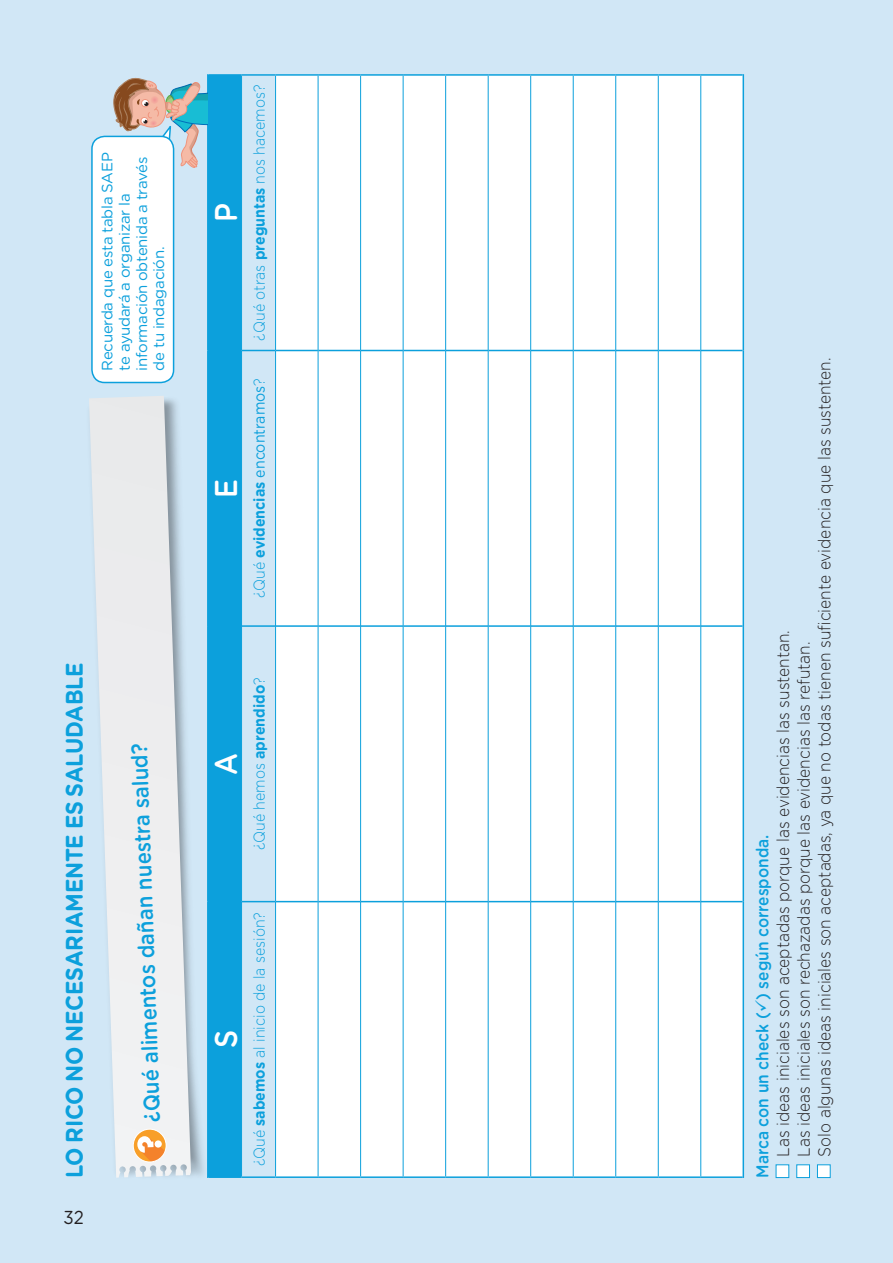
<style>
.page{position:relative;width:893px;height:1263px;background:#d1e7f6}
.page>*{position:absolute;margin:0;border:0;box-sizing:border-box;transform-origin:0 0}
.t1{font:500 31.5px "Gotham Rounded";color:#fff;scale:.9 1}
.t2{font:700 24px "Gotham Rounded";letter-spacing:-.01em;color:#0ca0dc;scale:.9 1}
.t3{font:500 22.5px "Gotham Rounded";color:#0ca0dc;scale:.9 1}
.t4{font:18.75px "Gotham Rounded";color:#231f20;scale:.9 1}
.t5{font:300 17.25px/20.7px "Gotham Rounded";color:#231f20;scale:.9 1}
.t6{font:300 15.75px "Gotham Rounded";color:#0ca0dc;scale:.9 1}
.t7{font:15.75px "Gotham Rounded";color:#0ca0dc;scale:.9 1}
.t8{font:15px/17.2px "Gotham Rounded";letter-spacing:-.02em;color:#0ca0dc}
.s1{font-weight:700}
.s2{font-weight:300}
.s3{font-weight:500;color:#0ca0dc}
.s4{color:#0ca0dc}
</style>
<div class="page">
<div style="left:776px;top:1164px;width:13px;height:14px;background:#fff;border:1px solid #0ca0dc"></div>
<div style="left:796px;top:1164px;width:14px;height:14px;background:#fff;border:1px solid #0ca0dc"></div>
<div style="left:817px;top:1164px;width:14px;height:14px;background:#fff;border:1px solid #0ca0dc"></div>
<div style="left:276px;top:76px;width:467px;height:1100px;background:#fff"></div>
<hr style="left:276px;top:901px;width:42px;height:1px;background:#0ca0dc">
<hr style="left:276px;top:625px;width:42px;height:2px;background:#0ca0dc">
<hr style="left:276px;top:350px;width:42px;height:1px;background:#0ca0dc">
<hr style="left:318px;top:902px;width:1px;height:274px;background:#0ca0dc">
<hr style="left:360px;top:902px;width:1px;height:274px;background:#0ca0dc">
<hr style="left:403px;top:902px;width:1px;height:274px;background:#0ca0dc">
<hr style="left:445px;top:902px;width:1px;height:274px;background:#0ca0dc">
<hr style="left:488px;top:902px;width:1px;height:274px;background:#0ca0dc">
<hr style="left:530px;top:902px;width:1px;height:274px;background:#0ca0dc">
<hr style="left:573px;top:902px;width:1px;height:274px;background:#0ca0dc">
<hr style="left:615px;top:902px;width:1px;height:274px;background:#0ca0dc">
<hr style="left:658px;top:902px;width:1px;height:274px;background:#0ca0dc">
<hr style="left:700px;top:902px;width:1px;height:274px;background:#0ca0dc">
<hr style="left:318px;top:901px;width:42px;height:1px;background:#0ca0dc">
<hr style="left:361px;top:901px;width:42px;height:1px;background:#0ca0dc">
<hr style="left:403px;top:901px;width:42px;height:1px;background:#0ca0dc">
<hr style="left:446px;top:901px;width:42px;height:1px;background:#0ca0dc">
<hr style="left:488px;top:901px;width:42px;height:1px;background:#0ca0dc">
<hr style="left:531px;top:901px;width:42px;height:1px;background:#0ca0dc">
<hr style="left:573px;top:901px;width:42px;height:1px;background:#0ca0dc">
<hr style="left:616px;top:901px;width:42px;height:1px;background:#0ca0dc">
<hr style="left:658px;top:901px;width:43px;height:1px;background:#0ca0dc">
<hr style="left:701px;top:901px;width:42px;height:1px;background:#0ca0dc">
<hr style="left:318px;top:626px;width:1px;height:276px;background:#0ca0dc">
<hr style="left:318px;top:350px;width:1px;height:276px;background:#0ca0dc">
<hr style="left:318px;top:625px;width:42px;height:2px;background:#0ca0dc">
<hr style="left:361px;top:625px;width:42px;height:2px;background:#0ca0dc">
<hr style="left:403px;top:625px;width:42px;height:2px;background:#0ca0dc">
<hr style="left:446px;top:625px;width:42px;height:2px;background:#0ca0dc">
<hr style="left:488px;top:625px;width:42px;height:2px;background:#0ca0dc">
<hr style="left:531px;top:625px;width:42px;height:2px;background:#0ca0dc">
<hr style="left:573px;top:625px;width:42px;height:2px;background:#0ca0dc">
<hr style="left:616px;top:625px;width:42px;height:2px;background:#0ca0dc">
<hr style="left:658px;top:625px;width:43px;height:2px;background:#0ca0dc">
<hr style="left:701px;top:625px;width:42px;height:2px;background:#0ca0dc">
<hr style="left:360px;top:626px;width:1px;height:276px;background:#0ca0dc">
<hr style="left:360px;top:350px;width:1px;height:276px;background:#0ca0dc">
<hr style="left:403px;top:626px;width:1px;height:276px;background:#0ca0dc">
<hr style="left:403px;top:350px;width:1px;height:276px;background:#0ca0dc">
<hr style="left:445px;top:626px;width:1px;height:276px;background:#0ca0dc">
<hr style="left:445px;top:350px;width:1px;height:276px;background:#0ca0dc">
<hr style="left:488px;top:626px;width:1px;height:276px;background:#0ca0dc">
<hr style="left:488px;top:350px;width:1px;height:276px;background:#0ca0dc">
<hr style="left:530px;top:626px;width:1px;height:276px;background:#0ca0dc">
<hr style="left:530px;top:350px;width:1px;height:276px;background:#0ca0dc">
<hr style="left:573px;top:626px;width:1px;height:276px;background:#0ca0dc">
<hr style="left:573px;top:350px;width:1px;height:276px;background:#0ca0dc">
<hr style="left:615px;top:626px;width:1px;height:276px;background:#0ca0dc">
<hr style="left:615px;top:350px;width:1px;height:276px;background:#0ca0dc">
<hr style="left:658px;top:626px;width:1px;height:276px;background:#0ca0dc">
<hr style="left:658px;top:350px;width:1px;height:276px;background:#0ca0dc">
<hr style="left:700px;top:626px;width:1px;height:276px;background:#0ca0dc">
<hr style="left:700px;top:350px;width:1px;height:276px;background:#0ca0dc">
<hr style="left:318px;top:350px;width:42px;height:1px;background:#0ca0dc">
<hr style="left:361px;top:350px;width:42px;height:1px;background:#0ca0dc">
<hr style="left:403px;top:350px;width:42px;height:1px;background:#0ca0dc">
<hr style="left:446px;top:350px;width:42px;height:1px;background:#0ca0dc">
<hr style="left:488px;top:350px;width:42px;height:1px;background:#0ca0dc">
<hr style="left:531px;top:350px;width:42px;height:1px;background:#0ca0dc">
<hr style="left:573px;top:350px;width:42px;height:1px;background:#0ca0dc">
<hr style="left:616px;top:350px;width:42px;height:1px;background:#0ca0dc">
<hr style="left:658px;top:350px;width:43px;height:1px;background:#0ca0dc">
<hr style="left:701px;top:350px;width:42px;height:1px;background:#0ca0dc">
<hr style="left:318px;top:76px;width:1px;height:274px;background:#0ca0dc">
<hr style="left:360px;top:76px;width:1px;height:274px;background:#0ca0dc">
<hr style="left:403px;top:76px;width:1px;height:274px;background:#0ca0dc">
<hr style="left:445px;top:76px;width:1px;height:274px;background:#0ca0dc">
<hr style="left:488px;top:76px;width:1px;height:274px;background:#0ca0dc">
<hr style="left:530px;top:76px;width:1px;height:274px;background:#0ca0dc">
<hr style="left:573px;top:76px;width:1px;height:274px;background:#0ca0dc">
<hr style="left:615px;top:76px;width:1px;height:274px;background:#0ca0dc">
<hr style="left:658px;top:76px;width:1px;height:274px;background:#0ca0dc">
<hr style="left:700px;top:76px;width:1px;height:274px;background:#0ca0dc">
<hr style="left:209px;top:1176px;width:33px;height:2px;background:#0ca0dc">
<hr style="left:207px;top:74px;width:2px;height:276px;background:#0ca0dc">
<hr style="left:209px;top:74px;width:33px;height:2px;background:#0ca0dc">
<hr style="left:242px;top:1176px;width:34px;height:2px;background:#0ca0dc">
<hr style="left:242px;top:74px;width:34px;height:2px;background:#0ca0dc">
<hr style="left:276px;top:1176px;width:42px;height:2px;background:#0ca0dc">
<hr style="left:276px;top:74px;width:42px;height:2px;background:#0ca0dc">
<hr style="left:318px;top:1176px;width:43px;height:2px;background:#0ca0dc">
<hr style="left:318px;top:74px;width:43px;height:2px;background:#0ca0dc">
<hr style="left:361px;top:1176px;width:42px;height:2px;background:#0ca0dc">
<hr style="left:361px;top:74px;width:42px;height:2px;background:#0ca0dc">
<hr style="left:403px;top:1176px;width:43px;height:2px;background:#0ca0dc">
<hr style="left:403px;top:74px;width:43px;height:2px;background:#0ca0dc">
<hr style="left:446px;top:1176px;width:42px;height:2px;background:#0ca0dc">
<hr style="left:446px;top:74px;width:42px;height:2px;background:#0ca0dc">
<hr style="left:488px;top:1176px;width:43px;height:2px;background:#0ca0dc">
<hr style="left:488px;top:74px;width:43px;height:2px;background:#0ca0dc">
<hr style="left:531px;top:1176px;width:42px;height:2px;background:#0ca0dc">
<hr style="left:531px;top:74px;width:42px;height:2px;background:#0ca0dc">
<hr style="left:573px;top:1176px;width:43px;height:2px;background:#0ca0dc">
<hr style="left:573px;top:74px;width:43px;height:2px;background:#0ca0dc">
<hr style="left:616px;top:1176px;width:42px;height:2px;background:#0ca0dc">
<hr style="left:616px;top:74px;width:42px;height:2px;background:#0ca0dc">
<hr style="left:658px;top:1176px;width:43px;height:2px;background:#0ca0dc">
<hr style="left:658px;top:74px;width:43px;height:2px;background:#0ca0dc">
<hr style="left:701px;top:1176px;width:42px;height:2px;background:#0ca0dc">
<hr style="left:701px;top:74px;width:42px;height:2px;background:#0ca0dc">
<hr style="left:743px;top:902px;width:1px;height:276px;background:#0ca0dc">
<hr style="left:743px;top:626px;width:1px;height:276px;background:#0ca0dc">
<hr style="left:743px;top:350px;width:1px;height:276px;background:#0ca0dc">
<hr style="left:743px;top:74px;width:1px;height:276px;background:#0ca0dc">
<svg style="left:89px;top:398px;width:30px;height:780px"></svg>
<div style="left:92px;top:136px;width:82px;height:246px;background:#fff;border-radius:13px"></div>
<div style="left:91px;top:136px;width:83px;height:247px;border:2px solid #0ca0dc;border-radius:13px"></div>
<svg style="left:113px;top:75px;width:163px;height:1102px"></svg>
<p class="t8" style="left:98px;top:370px;width:220px;rotate:-90deg">Recuerda que esta tabla SAEP te ayudará a organizar la información obtenida a través de tu indagación.</p>
<h2 class="t2" style="left:57px;top:1178px;width:574px;rotate:-90deg">LO RICO NO NECESARIAMENTE ES SALUDABLE</h2>
<p class="t4" style="left:63px;top:1205px;width:24px">32</p>
<h3 class="t3" style="left:136px;top:1122px;width:422px;rotate:-92deg">¿Qué alimentos dañan nuestra salud?</h3>
<h1 class="t1" style="left:204px;top:222px;width:23px;rotate:-90deg">P</h1>
<h1 class="t1" style="left:204px;top:498px;width:23px;rotate:-90deg">E</h1>
<p class="t6" style="left:249px;top:340px;width:286px;rotate:-90deg">¿Qué otras <span class="s1">preguntas</span> nos hacemos?</p>
<p class="t7" style="left:248px;top:598px;width:246px;rotate:-90deg"><span class="s2">¿Qué</span> <span class="s1">evidencias</span> encontramos<span class="s2">?</span></p>
<h1 class="t1" style="left:204px;top:775px;width:26px;rotate:-90deg">A</h1>
<p class="t6" style="left:249px;top:850px;width:194px;rotate:-90deg">¿Qué hemos <span class="s1">aprendido</span>?</p>
<h1 class="t1" style="left:204px;top:1048px;width:22px;rotate:-90deg">S</h1>
<p class="t6" style="left:249px;top:1166px;width:283px;rotate:-90deg">¿Qué <span class="s1">sabemos</span> al inicio de la sesión?</p>
<p class="t5" style="left:751px;top:1157px;width:889px;text-indent:-21px;rotate:-90deg"><span class="s3">Marca con un check (</span><span class="s4">✓</span><span class="s3">) según corresponda.<br></span>Las ideas iniciales son aceptadas porque las evidencias las sustentan.<br>Las ideas iniciales son rechazadas porque las evidencias las refutan.<br>Solo algunas ideas iniciales son aceptadas, ya que no todas tienen suficiente evidencia que las sustenten.</p>
</div>
